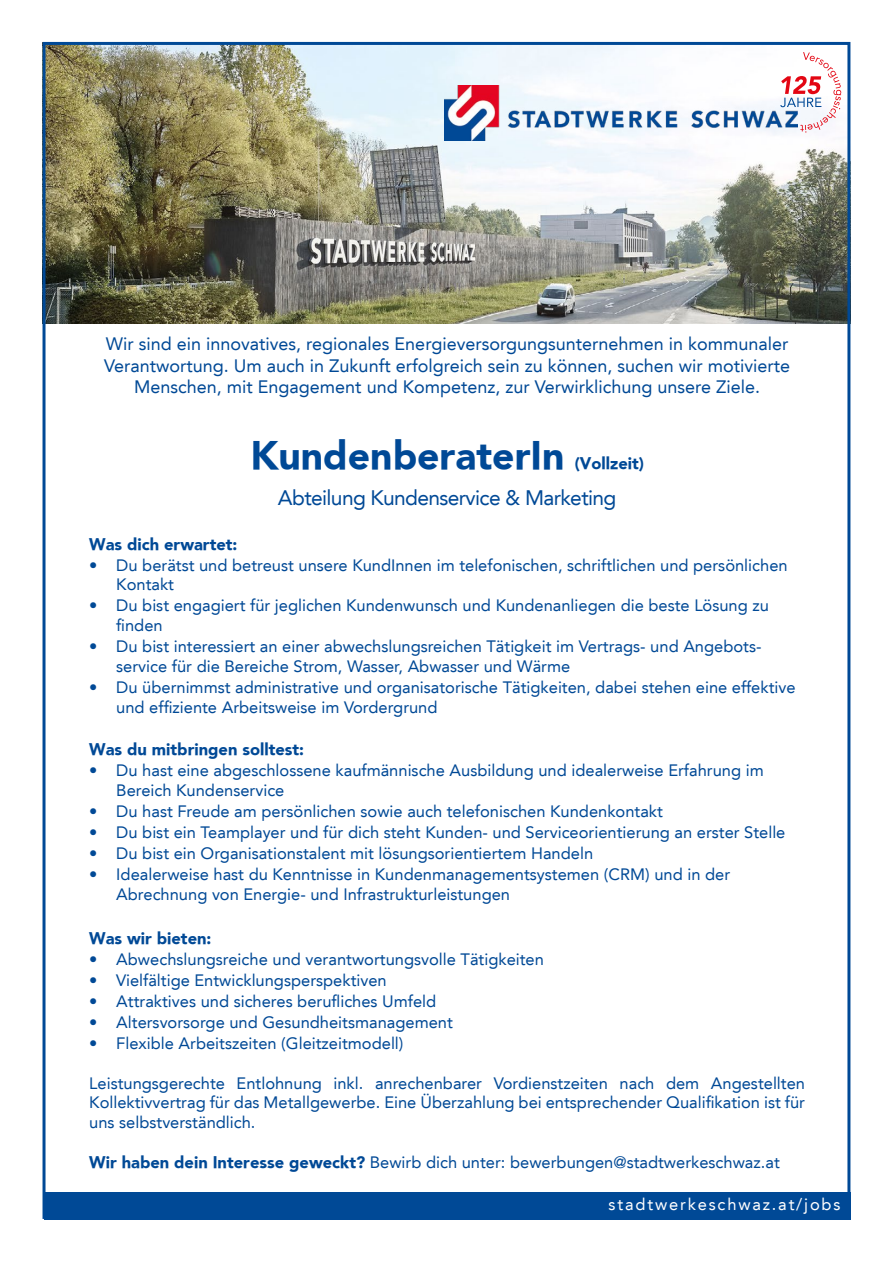
<style>
.page{position:relative;width:893px;height:1263px;background:#fff}
.page>*{position:absolute;margin:0;border:0;box-sizing:border-box;transform-origin:0 0}
.t1{font:900 39px "Avenir";color:#004996}
.t2{font:21px "Avenir LT";letter-spacing:-.03em;color:#004996}
.t3{font:18px/21.6px "Avenir LT";color:#004996;text-align:center}
.t4{font:16.5px/19.8px "Avenir LT";color:#004996}
.t5{font:900 16.5px "Avenir";color:#004996}
.t6{font:16.5px "Avenir LT";letter-spacing:.11em;color:#fff}
.s1{font-family:"Avenir";font-weight:900}
</style>
<div class="page">
<img style="left:47px;top:46px;width:799px;height:278px">
<div style="left:44px;top:1192px;width:806px;height:27px;background:#004996"></div>
<img style="left:445px;top:85px;width:353px;height:55px">
<svg style="left:780px;top:52px;width:61px;height:81px"></svg>
<p class="t3" style="left:104px;top:333px;width:688px">Wir sind ein innovatives, regionales Energieversorgungsunternehmen in kommunaler<br>Verantwortung. Um auch in Zukunft erfolgreich sein zu können, suchen wir motivierte<br>Menschen, mit Engagement und Kompetenz, zur Verwirklichung unsere Ziele.</p>
<h1 class="t1" style="left:250px;top:432px;width:316px">KundenberaterIn</h1>
<p class="t5" style="left:575px;top:453px;width:71px">(Vollzeit)</p>
<p class="t2" style="left:278px;top:486px;width:340px">Abteilung Kundenservice &amp; Marketing</p>
<p class="t5" style="left:89px;top:534px;width:150px">Was dich erwartet:</p>
<p class="t4" style="left:116px;top:555px;width:673px;text-indent:-27px">• Du berätst und betreust unsere KundInnen im telefonischen, schriftlichen und persönlichen<br>Kontakt</p>
<p class="t4" style="left:116px;top:596px;width:654px;text-indent:-27px">• Du bist engagiert für jeglichen Kundenwunsch und Kundenanliegen die beste Lösung zu finden</p>
<p class="t4" style="left:116px;top:637px;width:647px;text-indent:-27px">• Du bist interessiert an einer abwechslungsreichen Tätigkeit im Vertrags- und Angebots&shy;service für die Bereiche Strom, Wasser, Abwasser und Wärme</p>
<p class="t4" style="left:116px;top:678px;width:681px;text-indent:-27px">• Du übernimmst administrative und organisatorische Tätigkeiten, dabei stehen eine effektive und effiziente Arbeitsweise im Vordergrund</p>
<p class="t5" style="left:89px;top:739px;width:216px">Was du mitbringen solltest:</p>
<p class="t4" style="left:116px;top:760px;width:649px;text-indent:-27px">• Du hast eine abgeschlossene kaufmännische Ausbildung und idealerweise Erfahrung im<br>Bereich Kundenservice</p>
<p class="t4" style="left:89px;top:801px;width:575px">• Du hast Freude am persönlichen sowie auch telefonischen Kundenkontakt</p>
<p class="t4" style="left:89px;top:822px;width:698px">• Du bist ein Teamplayer und für dich steht Kunden- und Serviceorientierung an erster Stelle</p>
<p class="t4" style="left:89px;top:843px;width:505px">• Du bist ein Organisationstalent mit lösungsorientiertem Handeln</p>
<p class="t4" style="left:116px;top:864px;width:615px;text-indent:-27px">• Idealerweise hast du Kenntnisse in Kundenmanagementsystemen (CRM) und in der<br>Abrechnung von Energie- und Infrastrukturleistungen</p>
<p class="t5" style="left:89px;top:928px;width:124px">Was wir bieten:</p>
<p class="t4" style="left:89px;top:949px;width:456px">• Abwechslungsreiche und verantwortungsvolle Tätigkeiten</p>
<p class="t4" style="left:89px;top:970px;width:299px">• Vielfältige Entwicklungsperspektiven</p>
<p class="t4" style="left:89px;top:991px;width:349px">• Attraktives und sicheres berufliches Umfeld</p>
<p class="t4" style="left:89px;top:1012px;width:365px">• Altersvorsorge und Gesundheitsmanagement</p>
<p class="t4" style="left:89px;top:1033px;width:316px">• Flexible Arbeitszeiten (Gleitzeitmodell)</p>
<p class="t4" style="left:89px;top:1073px;width:717px;text-align:justify">Leistungsgerechte Entlohnung inkl. anrechenbarer Vordienstzeiten nach dem Angestellten Kollektivvertrag für das Metallgewerbe. Eine Überzahlung bei entsprechender Qualifikation ist für uns selbstverständlich.</p>
<p class="t4" style="left:89px;top:1152px;width:692px"><span class="s1">Wir haben dein Interesse geweckt?</span> Bewirb dich unter: bewerbungen@stadtwerkeschwaz.at</p>
<p class="t6" style="left:609px;top:1194px;width:233px">stadtwerkeschwaz.at/jobs</p>
</div>
